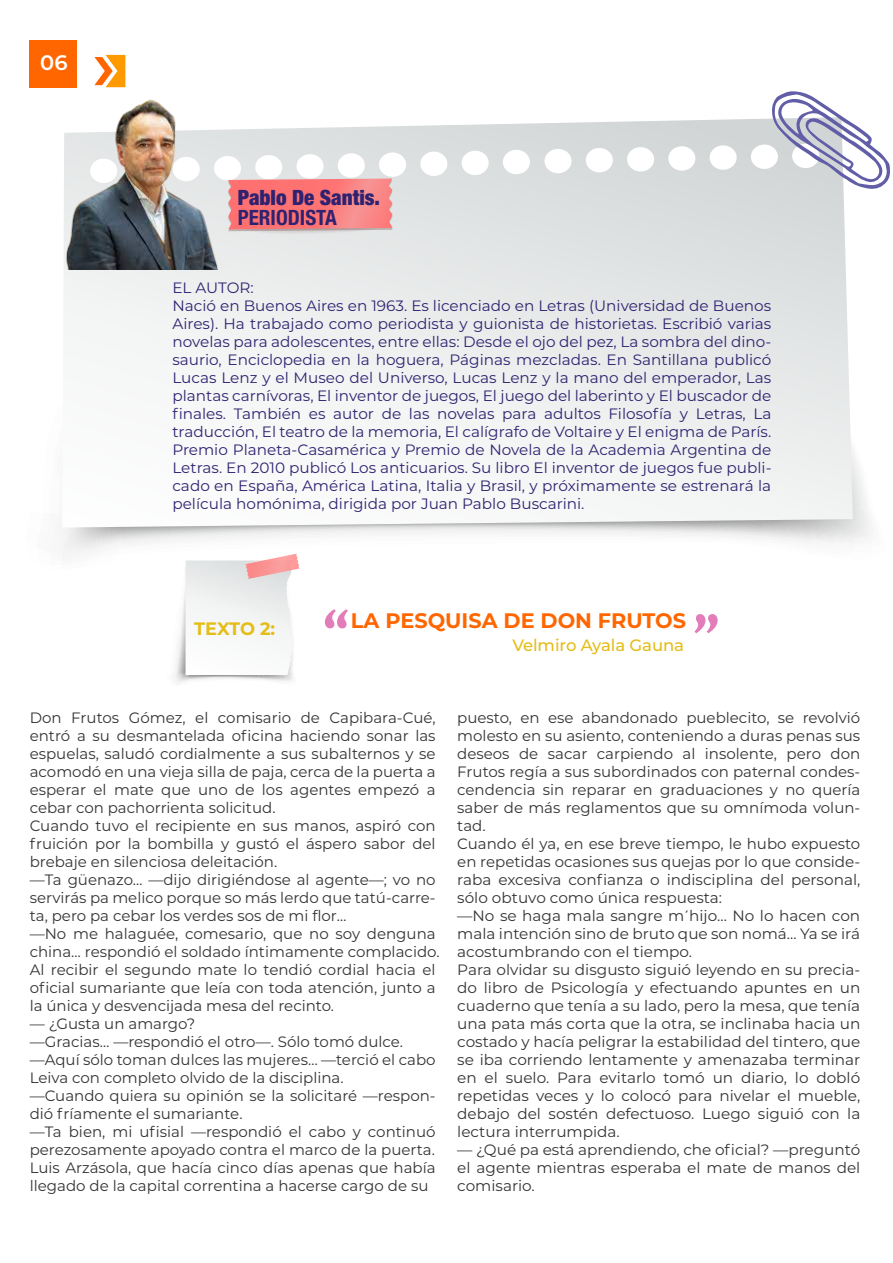
<style>
.page{position:relative;width:893px;height:1263px;background:#fff}
.page>*{position:absolute;margin:0;border:0;box-sizing:border-box;transform-origin:0 0}
.t1{font:900 condensed 21.15px "Helvetica Neue LT Pro";color:#2f2270}
.t2{font:700 condensed 21.15px "Helvetica Neue LT Pro";color:#2f2270}
.t3{font:700 21px "Montserrat";color:#f60}
.t4{font:600 21px "Montserrat";color:#fff}
.t5{font:700 18px "Montserrat";letter-spacing:-.01em;color:#e5bd17}
.t6{font:500 16.5px "Montserrat";letter-spacing:-.005em;color:#e5bd17}
.t7{font:15px/18px "Montserrat";color:#333}
.t8{font:15px/18px "Montserrat";color:#2f2270}
.s1{font-family:"Myriad Pro"}
</style>
<div class="page">
<svg style="left:61px;top:450px;width:811px;height:105px"></svg>
<svg style="left:62px;top:118px;width:791px;height:409px"></svg>
<svg style="left:228px;top:177px;width:165px;height:58px;background:#f68989"></svg>
<svg style="left:325px;top:609px;width:23px;height:19px"></svg>
<svg style="left:694px;top:614px;width:24px;height:19px"></svg>
<svg style="left:165px;top:553px;width:135px;height:130px"></svg>
<svg style="left:771px;top:91px;width:119px;height:99px"></svg>
<img style="left:62px;top:99px;width:166px;height:170px">
<div style="left:30px;top:40px;width:47px;height:47px;background:#f60"></div>
<svg style="left:94px;top:55px;width:31px;height:32px"></svg>
<h2 class="t4" style="left:40px;top:47px;width:29px">06</h2>
<h1 class="t1" style="left:238px;top:185px;width:144px">Pablo De Santis.</h1>
<h1 class="t2" style="left:238px;top:204px;width:101px">PERIODISTA</h1>
<p class="t8" style="left:172px;top:278px;width:601px">EL AUTOR:<br>Nació en Buenos Aires en 1963. Es licenciado en Letras (Universidad de Buenos Aires). Ha trabajado como periodista y guionista de historietas. Escribió varias novelas para adolescentes, entre ellas: Desde el ojo del pez, La sombra del dino&shy;saurio, Enciclopedia en la hoguera, Páginas mezcladas. En Santillana publicó Lucas Lenz y el Museo del Universo, Lucas Lenz y la mano del emperador, Las plantas carnívoras, El inventor de juegos, El juego del laberinto y El buscador de finales. También es autor de las novelas para adultos Filosofía y Letras, La traducción, El teatro de la memoria, El calígrafo de Voltaire y El enigma de París.<br>Premio Planeta-Casamérica y Premio de Novela de la Academia Argentina de Letras. En 2010 publicó Los anticuarios. Su libro El inventor de juegos fue publi&shy;cado en España, América Latina, Italia y Brasil, y próximamente se estrenará la película homónima, dirigida por Juan Pablo Buscarini.</p>
<p class="t5" style="left:194px;top:616px;width:83px">TEXTO 2:</p>
<h2 class="t3" style="left:351px;top:605px;width:337px">LA PESQUISA DE DON FRUTOS</h2>
<p class="t6" style="left:512px;top:633px;width:173px">Velmiro Ayala Gauna</p>
<p class="t7" style="left:30px;top:708px;width:411px">Don Frutos Gómez, el comisario de Capibara-Cué, entró a su desmantelada oficina haciendo sonar las espuelas, saludó cordialmente a sus subalternos y se acomodó en una vieja silla de paja, cerca de la puerta a esperar el mate que uno de los agentes empezó a cebar con pachorrienta solicitud.<br>Cuando tuvo el recipiente en sus manos, aspiró con fruición por la bombilla y gustó el áspero sabor del brebaje en silenciosa deleitación.<br>―Ta güenazo… ―dijo dirigiéndose al agente―; vo no servirás pa melico porque so más lerdo que tatú-carre&shy;ta, pero pa cebar los verdes sos de mi flor…<br>―No me halaguée, comesario, que no soy denguna china… respondió el soldado íntimamente complacido.<br>Al recibir el segundo mate lo tendió cordial hacia el oficial sumariante que leía con toda atención, junto a la única y desvencijada mesa del recinto.<br>― ¿Gusta un amargo?<br>―Gracias… ―respondió el otro―. Sólo tomó dulce. ―Aquí sólo toman dulces las mujeres… ―terció el cabo Leiva con completo olvido de la disciplina.<br>―Cuando quiera su opinión se la solicitaré ―respon&shy;dió fríamente el sumariante.<br>―Ta bien, mi ufisial ―respondió el cabo y continuó perezosamente apoyado contra el marco de la puerta.<br>Luis Arzásola, que hacía cinco días apenas que había llegado de la capital correntina a hacerse cargo de su</p>
<p class="t7" style="left:457px;top:708px;width:405px">puesto, en ese abandonado pueblecito, se revolvió molesto en su asiento, conteniendo a duras penas sus deseos de sacar carpiendo al insolente, pero don Frutos regía a sus subordinados con paternal condes&shy;cendencia sin reparar en graduaciones y no quería saber de más reglamentos que su omnímoda volun&shy;tad.<br>Cuando él ya, en ese breve tiempo, le hubo expuesto en repetidas ocasiones sus quejas por lo que conside&shy;raba excesiva confianza o indisciplina del personal, sólo obtuvo como única respuesta:<br>―No se haga mala sangre m<span class="s1">΄</span>hijo… No lo hacen con mala intención sino de bruto que son nomá… Ya se irá acostumbrando con el tiempo.<br>Para olvidar su disgusto siguió leyendo en su precia&shy;do libro de Psicología y efectuando apuntes en un cuaderno que tenía a su lado, pero la mesa, que tenía una pata más corta que la otra, se inclinaba hacia un costado y hacía peligrar la estabilidad del tintero, que se iba corriendo lentamente y amenazaba terminar en el suelo. Para evitarlo tomó un diario, lo dobló repetidas veces y lo colocó para nivelar el mueble, debajo del sostén defectuoso. Luego siguió con la lectura interrumpida.<br>― ¿Qué pa está aprendiendo, che oficial? ―preguntó el agente mientras esperaba el mate de manos del comisario.</p>
</div>
